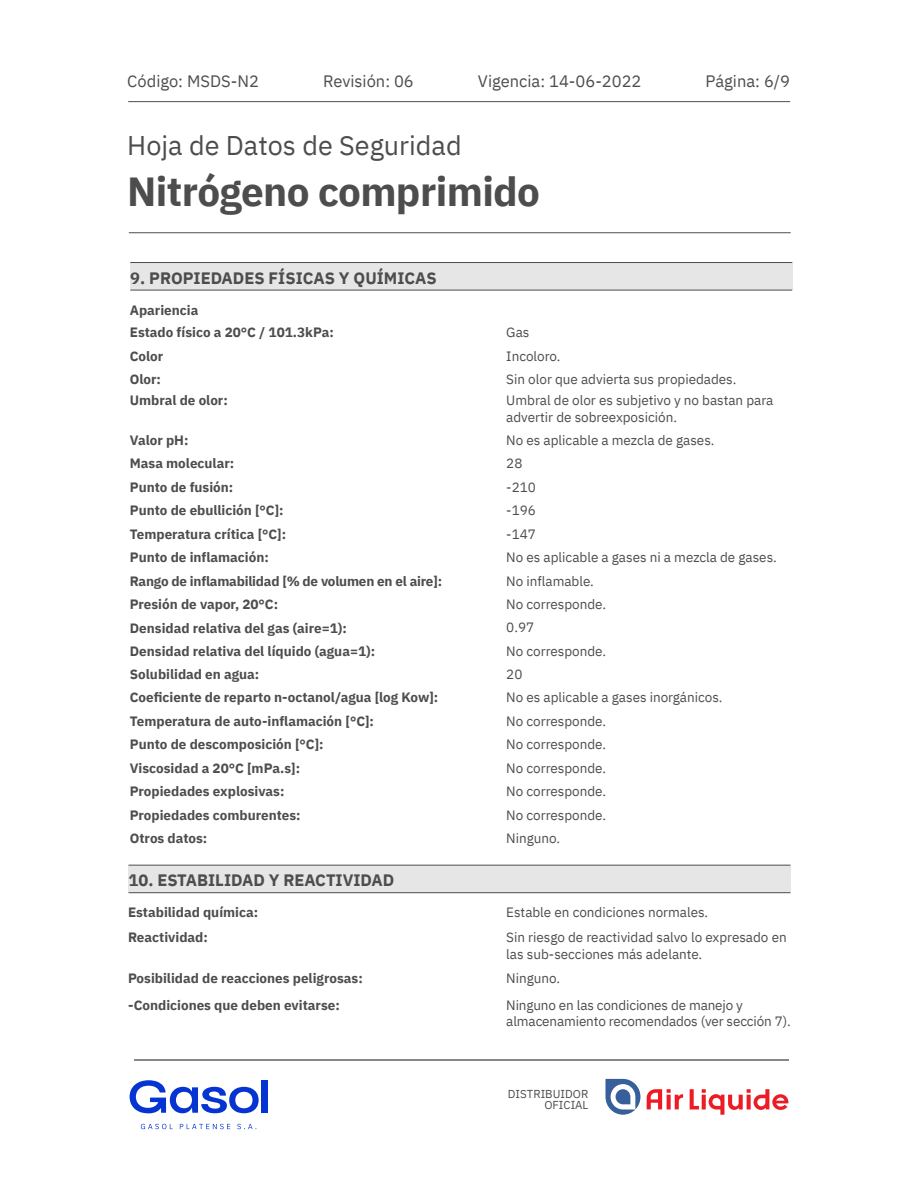
<style>
.page{position:relative;width:918px;height:1188px;background:#fff}
.page>*{position:absolute;margin:0;border:0;box-sizing:border-box;transform-origin:0 0}
.t1{font:700 40.5px "IBM Plex Sans";letter-spacing:-.015em;color:#4d4d4d}
.t2{font:27px "IBM Plex Sans";color:#4d4d4d}
.t3{font:700 16.5px "IBM Plex Sans";color:#4d4d4d}
.t4{font:16.5px "IBM Plex Sans";color:#4d4d4d}
.t5{font:700 13.5px/23.4px "IBM Plex Sans";color:#4d4d4d}
.t6{font:13.5px/23.4px "IBM Plex Sans";color:#4d4d4d}
.t7{font:11.55px/11.9px "IBM Plex Sans";color:#4d4d4d;text-align:right}
</style>
<div class="page">
<hr style="left:128px;top:101px;width:662px;height:1px;background:#4d4d4d">
<hr style="left:129px;top:232px;width:662px;height:1px;background:#4d4d4d">
<hr style="left:134px;top:1060px;width:654px;height:1px;background:#888">
<svg style="left:647px;top:1089px;width:36px;height:20px"></svg>
<svg style="left:690px;top:1089px;width:98px;height:26px"></svg>
<svg style="left:605px;top:1079px;width:35px;height:36px"></svg>
<div style="left:262px;top:1080px;width:6px;height:33px;background:#0634d3"></div>
<svg style="left:130px;top:1080px;width:129px;height:33px"></svg>
<svg style="left:141px;top:1124px;width:32px;height:5px"></svg>
<svg style="left:180px;top:1124px;width:50px;height:5px"></svg>
<svg style="left:237px;top:1124px;width:19px;height:5px"></svg>
<div style="left:130px;top:263px;width:662px;height:27px;background:#e6e6e6"></div>
<hr style="left:130px;top:262px;width:662px;height:1px;background:#4d4d4d">
<hr style="left:130px;top:290px;width:662px;height:1px;background:#4d4d4d">
<div style="left:128px;top:865px;width:662px;height:28px;background:#e6e6e6"></div>
<hr style="left:129px;top:865px;width:661px;height:1px;background:#4d4d4d">
<hr style="left:129px;top:892px;width:661px;height:1px;background:#4d4d4d">
<p class="t4" style="left:127px;top:69px;width:133px">Código: MSDS-N2</p>
<p class="t4" style="left:323px;top:69px;width:92px">Revisión: 06</p>
<p class="t4" style="left:478px;top:69px;width:165px">Vigencia: 14-06-2022</p>
<p class="t4" style="left:706px;top:69px;width:86px">Página: 6/9</p>
<h2 class="t2" style="left:127px;top:124px;width:336px">Hoja de Datos de Seguridad</h2>
<h1 class="t1" style="left:127px;top:159px;width:414px">Nitrógeno comprimido</h1>
<p class="t3" style="left:130px;top:265px;width:308px">9. PROPIEDADES FÍSICAS Y QUÍMICAS</p>
<p class="t5" style="left:130px;top:298px;width:205px;line-height:22.5px">Apariencia<br>Estado físico a 20°C / 101.3kPa:</p>
<p class="t5" style="left:130px;top:343px;width:35px">Color<br>Olor:</p>
<p class="t6" style="left:506px;top:320px;width:232px">Gas<br>Incoloro.<br>Sin olor que advierta sus propiedades.</p>
<p class="t5" style="left:130px;top:387px;width:100px">Umbral de olor:</p>
<p class="t6" style="left:506px;top:391px;width:269px;line-height:16.5px">Umbral de olor es subjetivo y no bastan para advertir de sobreexposición.</p>
<p class="t6" style="left:506px;top:427px;width:272px">No es aplicable a mezcla de gases.<br>28<br>-210<br>-196<br>-147<br>No es aplicable a gases ni a mezcla de gases.<br>No inflamable.<br>No corresponde.<br>0.97<br>No corresponde.<br>20<br>No es aplicable a gases inorgánicos.<br>No corresponde.<br>No corresponde.<br>No corresponde.<br>No corresponde.<br>No corresponde.<br>Ninguno.</p>
<p class="t5" style="left:130px;top:427px;width:106px">Valor pH:<br>Masa molecular:</p>
<p class="t5" style="left:130px;top:474px;width:105px">Punto de fusión:</p>
<p class="t5" style="left:130px;top:521px;width:158px">Temperatura crítica [°C]:</p>
<p class="t5" style="left:130px;top:498px;width:155px">Punto de ebullición [°C]:</p>
<p class="t5" style="left:130px;top:545px;width:314px">Punto de inflamación:<br>Rango de inflamabilidad [% de volumen en el aire]:<br>Presión de vapor, 20°C:<br>Densidad relativa del gas (aire=1):<br>Densidad relativa del líquido (agua=1):<br>Solubilidad en agua:<br>Coeficiente de reparto n-octanol/agua [log Kow]:<br>Temperatura de auto-inflamación [°C]:<br>Punto de descomposición [°C]:<br>Viscosidad a 20°C [mPa.s]:<br>Propiedades explosivas:<br>Propiedades comburentes:<br>Otros datos:</p>
<p class="t3" style="left:129px;top:867px;width:267px">10. ESTABILIDAD Y REACTIVIDAD</p>
<p class="t5" style="left:128px;top:900px;width:132px">Estabilidad química:</p>
<p class="t5" style="left:128px;top:925px;width:81px">Reactividad:</p>
<p class="t6" style="left:506px;top:900px;width:203px">Estable en condiciones normales.</p>
<p class="t6" style="left:506px;top:928px;width:282px;line-height:16.5px">Sin riesgo de reactividad salvo lo expresado en las sub-secciones más adelante.</p>
<p class="t5" style="left:128px;top:965px;width:236px">Posibilidad de reacciones peligrosas:</p>
<p class="t6" style="left:506px;top:965px;width:55px">Ninguno.</p>
<p class="t5" style="left:128px;top:992px;width:213px">-Condiciones que deben evitarse:</p>
<p class="t6" style="left:506px;top:996px;width:286px;line-height:16.5px">Ninguno en las condiciones de manejo y almacenamiento recomendados (ver sección 7).</p>
<p class="t7" style="left:508px;top:1087px;width:82px">DISTRIBUIDOR<br>OFICIAL</p>
</div>
